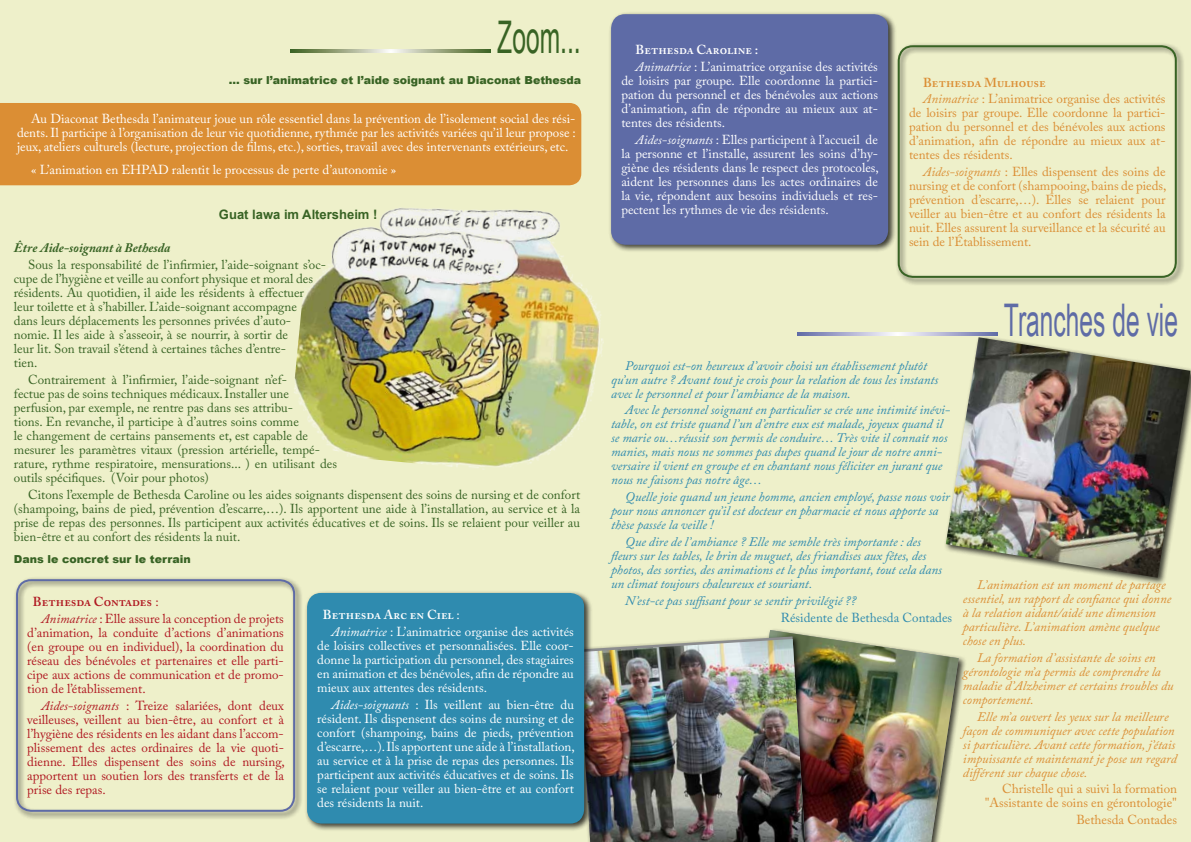
<style>
.page{position:relative;width:1191px;height:842px;background:#eef0ca}
.page>*{position:absolute;margin:0;border:0;box-sizing:border-box;transform-origin:0 0}
.t1{font:45px "Arial Narrow";color:#5e6ba6;scale:.67 1}
.t2{font:45px "Arial Narrow";color:#386324;scale:.67 1}
.t3{font:13px/14px "Adobe Caslon Pro";color:#fff;text-align:justify}
.t4{font:13px/14px "Adobe Caslon Pro";color:#386324}
.t5{font:italic 13px/14px "Adobe Caslon Pro";color:#2f8baf}
.t6{font:13px/14px "Adobe Caslon Pro";color:#db8e34;text-align:justify}
.t7{font:13px/14px "Adobe Caslon Pro";color:#b01821;text-align:justify}
.t8{font:italic 13px/14px "Adobe Caslon Pro";color:#db8e34}
.t9{font:13px "Adobe Caslon Pro";color:#2f8baf}
.t10{font:italic 700 13px "Adobe Caslon Pro";color:#386324}
.t11{font:700 13px "Arial";color:#386324}
.t12{font:900 11px "Arial";color:#386324}
.s1{font-weight:600}
.s2{font-style:italic}
</style>
<div class="page">
<div style="left:943px;top:335px;width:248px;height:250px;background:#000;opacity:.75"></div>
<img style="left:945px;top:337px;width:245px;height:241px">
<div style="left:736px;top:628px;width:230px;height:214px;background:#000;opacity:.75"></div>
<img style="left:738px;top:630px;width:220px;height:212px">
<div style="left:576px;top:634px;width:238px;height:208px;background:#000;opacity:.75"></div>
<img style="left:578px;top:639px;width:227px;height:203px">
<svg style="left:797px;top:333px;width:200px;height:2px"></svg>
<svg style="left:290px;top:50px;width:200px;height:3px"></svg>
<div style="left:304px;top:590px;width:288px;height:242px;background:#000;opacity:.75"></div>
<div style="left:307px;top:593px;width:277px;height:230px;background:#2f8baf;border-radius:14px"></div>
<div style="left:608px;top:12px;width:288px;height:241px;background:#000;opacity:.75"></div>
<div style="left:611px;top:14px;width:277px;height:231px;background:#5e6ba6;border-radius:14px"></div>
<div style="left:13px;top:576px;width:290px;height:244px;background:#000;opacity:.75"></div>
<div style="left:16px;top:579px;width:279px;height:233px;border:2px solid #5e6ba6;border-radius:14px"></div>
<div style="left:895px;top:43px;width:290px;height:243px;background:#000;opacity:.75"></div>
<div style="left:897px;top:45px;width:279px;height:233px;border:2px solid #386324;border-radius:14px"></div>
<div style="left:0;top:103px;width:581px;height:82px;background:#db8e34"></div>
<img style="left:288px;top:185px;width:328px;height:283px">
<h1 class="t2" style="left:497px;top:4px;width:126px">Zoom...</h1>
<p class="t12" style="left:229px;top:72px;width:354px">... sur l’animatrice et l’aide soignant au Diaconat Bethesda</p>
<p class="t3" style="left:17px;top:112px;width:560px;text-indent:14px">Au Diaconat Bethesda l’animateur joue un rôle essentiel dans la prévention de l’isolement social des rési&shy;dents. Il participe à l’organisation de leur vie quotidienne, rythmée par les activités variées qu’il leur propose : jeux, ateliers culturels (lecture, projection de films, etc.), sorties, travail avec des intervenants extérieurs, etc.</p>
<p class="t3" style="left:31px;top:162px;width:367px">« L’animation en EHPAD ralentit le processus de perte d’autonomie »</p>
<p class="t11" style="left:219px;top:205px;width:160px">Guat lawa im Altersheim !</p>
<p class="t10" style="left:14px;top:240px;width:158px">Être Aide-soignant à Bethesda</p>
<p class="t4" style="left:14px;top:258px;width:314px;text-indent:14px">Sous la responsabilité de l’infirmier, l’aide-soignant s’oc&shy;cupe de l’hygiène et veille au confort physique et moral des résidents. Au quotidien, il aide les résidents à effectuer leur toilette et à s’habiller. L’aide-soignant accompagne<br>dans leurs déplacements les personnes privées d’auto&shy;nomie. Il les aide à s’asseoir, à se nourrir, à sortir de<br>leur lit. Son travail s’étend à certaines tâches d’entre-<br>tien.</p>
<p class="t4" style="left:14px;top:373px;width:324px;text-indent:14px">Contrairement à l’infirmier, l’aide-soignant n’ef-<br>fectue pas de soins techniques médicaux. Installer une perfusion, par exemple, ne rentre pas dans ses attribu-<br>tions. En revanche, il participe à d’autres soins comme<br>le changement de certains pansements et, est capable de mesurer les paramètres vitaux (pression artérielle, tempé&shy;rature, rythme respiratoire, mensurations... ) en utilisant des outils spécifiques. (Voir pour photos)</p>
<p class="t4" style="left:14px;top:487px;width:568px;text-align:justify;text-indent:14px">Citons l’exemple de Bethesda Caroline ou les aides soignants dispensent des soins de nursing et de confort (shampoing, bains de pied, prévention d’escarre,…). Ils apportent une aide à l’installation, au service et à la prise de repas des personnes. Ils participent aux activités éducatives et de soins. Ils se relaient pour veiller au bien-être et au confort des résidents la nuit.</p>
<p class="t12" style="left:14px;top:551px;width:178px">Dans le concret sur le terrain</p>
<p class="t7" style="left:41px;top:593px;width:244px;line-height:16.8px;text-indent:-9px"><span class="s1">Bethesda Contades</span> :<br><span class="s2">Animatrice</span> : Elle assure la conception de projets</p>
<p class="t7" style="left:27px;top:626px;width:258px">d’animation, la conduite d’actions d’animations (en groupe ou en individuel), la coordination du réseau des bénévoles et partenaires et elle parti&shy;cipe aux actions de communication et de promo&shy;tion de l’établissement.</p>
<p class="t7" style="left:27px;top:699px;width:259px;text-indent:14px"><span class="s2">Aides-soignants</span> : Treize salariées, dont deux veilleuses, veillent au bien-être, au confort et à l’hygiène des résidents en les aidant dans l’accom&shy;plissement des actes ordinaires de la vie quoti&shy;dienne. Elles dispensent des soins de nursing, apportent un soutien lors des transferts et de la prise des repas.</p>
<p class="t3" style="left:331px;top:606px;width:244px;line-height:16.8px;text-indent:-9px"><span class="s1">Bethesda Arc en Ciel</span> :<br><span class="s2">Animatrice</span> : L’animatrice organise des activités</p>
<p class="t3" style="left:317px;top:638px;width:258px">de loisirs collectives et personnalisées. Elle coor&shy;donne la participation du personnel, des stagiaires en animation et des bénévoles, afin de répondre au mieux aux attentes des résidents.</p>
<p class="t3" style="left:317px;top:697px;width:259px;text-indent:14px"><span class="s2">Aides-soignants</span> : Ils veillent au bien-être du résident. Ils dispensent des soins de nursing et de confort (shampoing, bains de pieds, prévention d’escarre,…). Ils apportent une aide à l’installation, au service et à la prise de repas des personnes. Ils participent aux activités éducatives et de soins. Ils se relaient pour veiller au bien-être et au confort des résidents la nuit.</p>
<p class="t3" style="left:635px;top:42px;width:244px;line-height:16.8px"><span class="s1">Bethesda Caroline :<br></span><span class="s2">Animatrice</span> : L’animatrice organise des activités</p>
<p class="t3" style="left:621px;top:74px;width:258px">de loisirs par groupe. Elle coordonne la partici&shy;pation du personnel et des bénévoles aux actions d’animation, afin de répondre au mieux aux at&shy;tentes des résidents.</p>
<p class="t3" style="left:621px;top:133px;width:259px;text-indent:14px"><span class="s2">Aides-soignants</span> : Elles participent à l’accueil de la personne et l’installe, assurent les soins d’hy&shy;giène des résidents dans le respect des protocoles, aident les personnes dans les actes ordinaires de la vie, répondent aux besoins individuels et res&shy;pectent les rythmes de vie des résidents.</p>
<p class="t6" style="left:923px;top:74px;width:244px;line-height:16.8px"><span class="s1">Bethesda Mulhouse<br></span><span class="s2">Animatrice</span> : L’animatrice organise des activités</p>
<p class="t6" style="left:909px;top:106px;width:258px">de loisirs par groupe. Elle coordonne la partici&shy;pation du personnel et des bénévoles aux actions d’animation, afin de répondre au mieux aux at&shy;tentes des résidents.</p>
<p class="t6" style="left:909px;top:165px;width:259px;text-indent:14px"><span class="s2">Aides-soignants</span> : Elles dispensent des soins de nursing et de confort (shampooing, bains de pieds, prévention d’escarre,…). Elles se relaient pour veiller au bien-être et au confort des résidents la nuit. Elles assurent la surveillance et la sécurité au sein de l’Établissement.</p>
<h1 class="t1" style="left:1004px;top:287px;width:261px">Tranches de vie</h1>
<p class="t5" style="left:611px;top:358px;width:329px;text-indent:14px">Pourquoi est-on heureux d’avoir choisi un établissement plutôt qu’un autre ? Avant tout je crois pour la relation de tous les instants avec le personnel et pour l’ambiance de la maison.</p>
<p class="t5" style="left:611px;top:403px;width:341px;text-indent:14px">Avec le personnel soignant en particulier se crée une intimité inévi&shy;table, on est triste quand l’un d’entre eux est malade, joyeux quand il se marie ou…réussit son permis de conduire… Très vite il connaît nos manies, mais nous ne sommes pas dupes quand le jour de notre anni&shy;versaire il vient en groupe et en chantant nous féliciter en jurant que nous ne faisons pas notre âge…</p>
<p class="t5" style="left:611px;top:490px;width:340px;text-indent:14px">Quelle joie quand un jeune homme, ancien employé, passe nous voir pour nous annoncer qu’il est docteur en pharmacie et nous apporte sa thèse passée la veille !</p>
<p class="t5" style="left:611px;top:535px;width:332px;text-indent:14px">Que dire de l’ambiance ? Elle me semble très importante : des fleurs sur les tables, le brin de muguet, des friandises aux fêtes, des photos, des sorties, des animations et le plus important, tout cela dans un climat toujours chaleureux et souriant.</p>
<p class="t5" style="left:625px;top:593px;width:233px">N’est-ce pas suffisant pour se sentir privilégié ??</p>
<p class="t9" style="left:781px;top:610px;width:173px">Résidente de Bethesda Contades</p>
<p class="t8" style="left:963px;top:577px;width:210px;text-indent:14px">L’animation est un moment de partage essentiel, un rapport de confiance qui donne à la relation aidant/aidé une dimension particulière. L’animation amène quelque chose en plus.</p>
<p class="t8" style="left:963px;top:650px;width:212px;text-indent:14px">La formation d’assistante de soins en gérontologie m’a permis de comprendre la maladie d’Alzheimer et certains troubles du comportement.</p>
<p class="t8" style="left:963px;top:709px;width:215px;text-indent:14px">Elle m’a ouvert les yeux sur la meilleure façon de communiquer avec cette population si particulière. Avant cette formation, j’étais impuissante et maintenant je pose un regard différent sur chaque chose.</p>
<p class="t6" style="left:984px;top:782px;width:194px;text-align:right">Christelle qui a suivi la formation "Assistante de soins en gérontologie"</p>
<p class="t6" style="left:1076px;top:813px;width:102px">Bethesda Contades</p>
</div>
